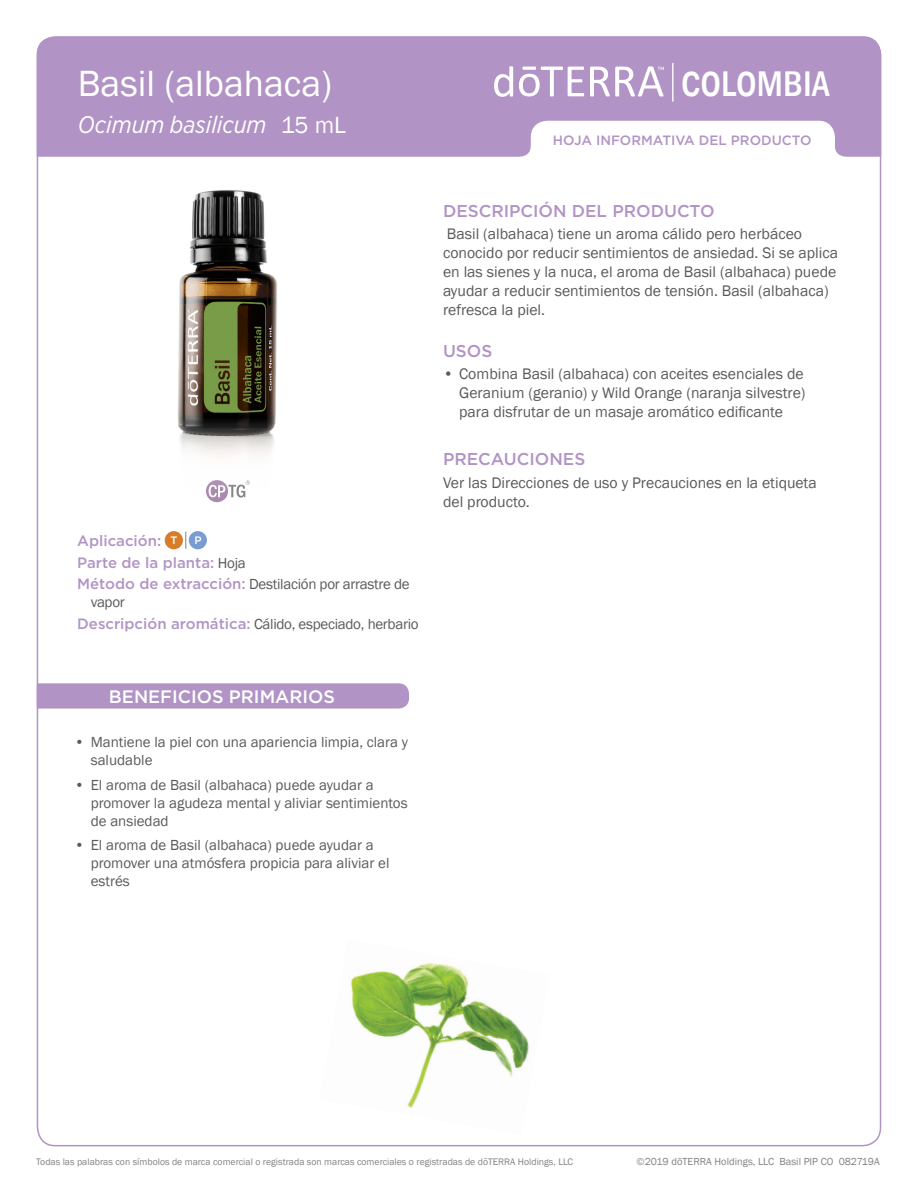
<style>
.page{position:relative;width:918px;height:1188px;background:#fff}
.page>*{position:absolute;margin:0;border:0;box-sizing:border-box;transform-origin:0 0}
.Main_H1{font:37.5px "Franklin Gothic";color:#fff}
.t1{font:36.6px "Franklin Got URWTCE Med Con";color:#fff}
.Main_H2{font:italic 24px "Gotham Narrow";color:#fff}
.t2{font:500 18px "Gotham";color:#fff}
.Purple_Headers{font:500 17.1px "Gotham";color:#b194c5}
.Body{font:15.75px/18.9px "Franklin Gothic";color:#5a5a5d}
.Oil_Attribute_Panel{font:15px/18px "Franklin Gothic";color:#5a5a5d}
.Oil_Attribute_Panel-2{font:15px/18px "Franklin Gothic";letter-spacing:-.02em;color:#5a5a5d}
.Oil_Attribute_Panel-3{font:500 15px "Gotham";color:#b194c5}
.t3{font:500 13.5px "Gotham";color:#b194c5}
.Table_names{font:500 10.8px "Gotham";color:#fff}
.t4{font:10.5px "Franklin Gothic";color:#808285}
.t5{font:9.75px "Franklin Gothic";color:#808285}
.s1{font-family:"Franklin Gothic";font-style:normal}
.s2{font-family:"Franklin Gothic";font-weight:400;color:#5a5a5d}
.s3{font-family:"Gotham";font-weight:500;color:#b194c5}
</style>
<div class="page">
<div style="left:37px;top:36px;width:844px;height:121px;background:#b194c5"></div>
<svg style="left:519px;top:121px;width:328px;height:36px"></svg>
<svg style="left:519px;top:67px;width:65px;height:29px"></svg>
<svg style="left:494px;top:66px;width:19px;height:31px"></svg>
<hr style="left:672px;top:63px;width:2px;height:39px;background:#fff">
<svg style="left:590px;top:66px;width:74px;height:30px"></svg>
<svg style="left:206px;top:488px;width:40px;height:14px"></svg>
<img style="left:178px;top:190px;width:99px;height:298px">
<svg style="left:185px;top:532px;width:1px;height:17px"></svg>
<div style="left:165px;top:531px;width:18px;height:18px;background:#d77c29;border-radius:50%"></div>
<div style="left:189px;top:531px;width:18px;height:18px;background:#799cd1;border-radius:50%"></div>
<svg style="left:37px;top:683px;width:372px;height:26px;background:#b397c6"></svg>
<img style="left:350px;top:962px;width:179px;height:146px">
<p class="Main_H1" style="left:78px;top:60px;width:256px">Basil (albahaca)</p>
<p class="Main_H2" style="left:78px;top:110px;width:270px">Ocimum basilicum <span class="s1">15 mL</span></p>
<p class="Oil_Attribute_Panel-3" style="left:77px;top:531px;width:86px">Aplicación:</p>
<p class="Table_names" style="left:170px;top:533px;width:8px">T</p>
<p class="Table_names" style="left:194px;top:533px;width:9px">P</p>
<p class="Oil_Attribute_Panel-3" style="left:77px;top:553px;width:170px">Parte de la planta: <span class="s2">Hoja</span></p>
<p class="Oil_Attribute_Panel-2" style="left:91px;top:575px;width:320px;text-indent:-14px"><span class="s3">Método de extracción:</span> Destilación por arrastre de vapor</p>
<p class="Oil_Attribute_Panel-2" style="left:77px;top:615px;width:343px"><span class="s3">Descripción aromática:</span> Cálido, especiado, herbario</p>
<p class="t2" style="left:109px;top:685px;width:228px">BENEFICIOS PRIMARIOS</p>
<p class="Oil_Attribute_Panel" style="left:91px;top:733px;width:319px;text-indent:-16px">• Mantiene la piel con una apariencia limpia, clara y saludable</p>
<p class="Oil_Attribute_Panel" style="left:91px;top:776px;width:318px;text-indent:-16px">• El aroma de Basil (albahaca) puede ayudar a promover la agudeza mental y aliviar sentimientos de ansiedad</p>
<p class="Oil_Attribute_Panel" style="left:91px;top:837px;width:300px;text-indent:-16px">• El aroma de Basil (albahaca) puede ayudar a promover una atmósfera propicia para aliviar el estrés</p>
<h2 class="t1" style="left:681px;top:63px;width:150px">COLOMBIA</h2>
<p class="t3" style="left:553px;top:131px;width:260px">HOJA INFORMATIVA DEL PRODUCTO</p>
<p class="Purple_Headers" style="left:443px;top:199px;width:273px">DESCRIPCIÓN DEL PRODUCTO</p>
<p class="Body" style="left:443px;top:225px;width:397px">Basil (albahaca) tiene un aroma cálido pero herbáceo conocido por reducir sentimientos de ansiedad. Si se aplica en las sienes y la nuca, el aroma de Basil (albahaca) puede ayudar a reducir sentimientos de tensión. Basil (albahaca) refresca la piel.</p>
<p class="Purple_Headers" style="left:443px;top:339px;width:51px">USOS</p>
<p class="Body" style="left:459px;top:365px;width:348px;text-align:justify;text-indent:-16px">• Combina Basil (albahaca) con aceites esenciales de Geranium (geranio) y Wild Orange (naranja silvestre) para disfrutar de un masaje aromático edificante</p>
<p class="Purple_Headers" style="left:443px;top:448px;width:144px">PRECAUCIONES</p>
<p class="Body" style="left:443px;top:473px;width:375px">Ver las Direcciones de uso y Precauciones en la etiqueta del producto.</p>
<p class="t5" style="left:36px;top:1156px;width:539px">Todas las palabras con símbolos de marca comercial o registrada son marcas comerciales o registradas de dōTERRA Holdings, LLC</p>
<p class="t4" style="left:637px;top:1155px;width:245px">©2019 dōTERRA Holdings, LLC Basil PIP CO 082719A</p>
</div>
